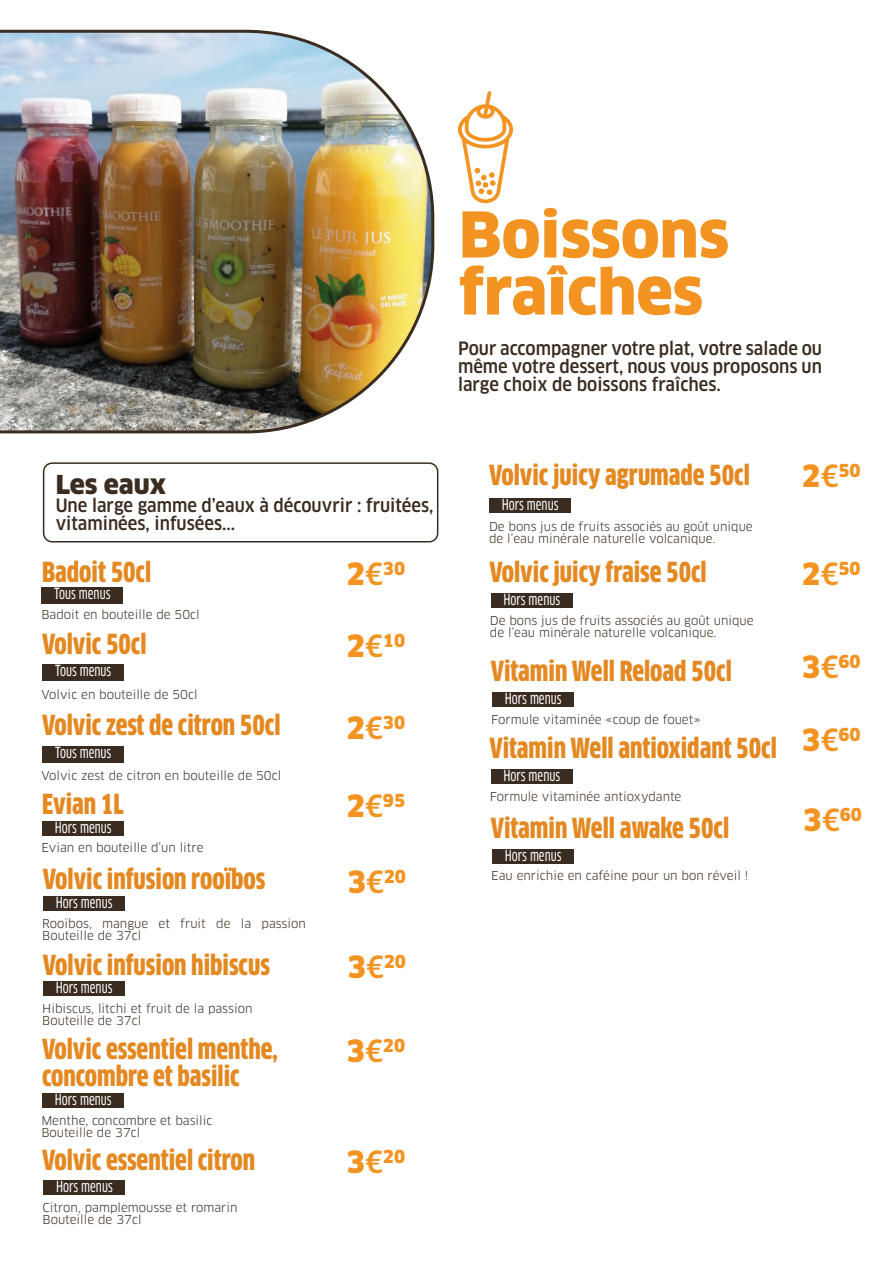
<style>
.page{position:relative;width:893px;height:1263px;background:#fff}
.page>*{position:absolute;margin:0;border:0;box-sizing:border-box;transform-origin:0 0}
.t1{font:900 61.5px/57px "Clan OT";color:#f39422}
.t2{font:900 condensed 27px/27px "Clan OT";color:#e48921}
.t3{font:900 25.5px "Clan OT";letter-spacing:-.005em;color:#3a2c20}
.t4{font:500 18px/18px "Clan OT Narr";color:#3a2c20}
.t5{font:900 17.55px "Clan OT";color:#f39422}
.t6{font:15px "Clan OT Cond News";color:#fff}
.t7{font:12px/12px "Clan OT";color:#3a2c20}
.s1{font-size:30px}
.s2{font-family:"Clan OT Narr";font-weight:500;font-size:30px}
</style>
<div class="page">
<img style="left:0;top:30px;width:434px;height:403px">
<div style="left:41px;top:587px;width:82px;height:17px;background:#3a2c20"></div>
<div style="left:43px;top:462px;width:395px;height:80px;border:2px solid #3a2c20;border-radius:9px"></div>
<div style="left:42px;top:664px;width:82px;height:17px;background:#3a2c20"></div>
<svg style="left:458px;top:91px;width:55px;height:112px"></svg>
<div style="left:42px;top:821px;width:82px;height:15px;background:#3a2c20"></div>
<div style="left:43px;top:896px;width:82px;height:15px;background:#3a2c20"></div>
<div style="left:43px;top:981px;width:82px;height:15px;background:#3a2c20"></div>
<div style="left:42px;top:1093px;width:82px;height:15px;background:#3a2c20"></div>
<div style="left:43px;top:1180px;width:82px;height:15px;background:#3a2c20"></div>
<div style="left:42px;top:746px;width:82px;height:16px;background:#3a2c20"></div>
<div style="left:489px;top:498px;width:82px;height:15px;background:#3a2c20"></div>
<div style="left:491px;top:593px;width:82px;height:15px;background:#3a2c20"></div>
<div style="left:492px;top:692px;width:82px;height:15px;background:#3a2c20"></div>
<div style="left:491px;top:769px;width:82px;height:15px;background:#3a2c20"></div>
<div style="left:492px;top:849px;width:82px;height:14px;background:#3a2c20"></div>
<p class="t1" style="left:459px;top:207px;width:272px">Boissons fraîches</p>
<p class="t4" style="left:458px;top:340px;width:366px;text-align:justify">Pour accompagner votre plat, votre salade ou même votre dessert, nous vous proposons un large choix de boissons fraîches.</p>
<p class="t3" style="left:56px;top:470px;width:112px">Les eaux</p>
<p class="t4" style="left:56px;top:497px;width:379px">Une large gamme d’eaux à découvrir : fruitées, vitaminées, infusées...</p>
<p class="t2" style="left:42px;top:558px;width:111px">Badoit 50cl</p>
<p class="t7" style="left:41px;top:609px;width:160px">Badoit en bouteille de 50cl</p>
<p class="t6" style="left:54px;top:585px;width:58px">Tous menus</p>
<p class="t2" style="left:42px;top:631px;width:106px">Volvic 50cl</p>
<p class="t7" style="left:41px;top:688px;width:158px">Volvic en bouteille de 50cl</p>
<p class="t6" style="left:55px;top:662px;width:58px">Tous menus</p>
<p class="t2" style="left:42px;top:712px;width:240px">Volvic zest de citron 50cl</p>
<p class="t7" style="left:41px;top:770px;width:241px">Volvic zest de citron en bouteille de 50cl</p>
<p class="t6" style="left:55px;top:744px;width:58px">Tous menus</p>
<p class="t2" style="left:42px;top:791px;width:83px">Evian 1L</p>
<p class="t7" style="left:41px;top:842px;width:164px">Evian en bouteille d’un litre</p>
<p class="t6" style="left:55px;top:819px;width:58px">Hors menus</p>
<p class="t2" style="left:43px;top:866px;width:224px">Volvic infusion rooïbos</p>
<p class="t7" style="left:42px;top:917px;width:265px">Rooïbos, mangue et fruit de la passion<br>Bouteille de 37cl</p>
<p class="t6" style="left:56px;top:894px;width:58px">Hors menus</p>
<p class="t2" style="left:43px;top:951px;width:229px">Volvic infusion hibiscus</p>
<p class="t7" style="left:42px;top:1002px;width:212px">Hibiscus, litchi et fruit de la passion</p>
<p class="t7" style="left:42px;top:1014px;width:101px">Bouteille de 37cl</p>
<p class="t6" style="left:56px;top:979px;width:58px">Hors menus</p>
<p class="t2" style="left:42px;top:1035px;width:237px">Volvic essentiel menthe, concombre et basilic</p>
<p class="t7" style="left:41px;top:1114px;width:173px">Menthe, concombre et basilic</p>
<p class="t7" style="left:41px;top:1126px;width:101px">Bouteille de 37cl</p>
<p class="t6" style="left:55px;top:1091px;width:58px">Hors menus</p>
<p class="t2" style="left:42px;top:1146px;width:215px">Volvic essentiel citron</p>
<p class="t7" style="left:43px;top:1201px;width:196px">Citron, pamplemousse et romarin</p>
<p class="t7" style="left:43px;top:1213px;width:101px">Bouteille de 37cl</p>
<p class="t6" style="left:56px;top:1178px;width:58px">Hors menus</p>
<p class="t5" style="left:346px;top:558px;width:60px"><span class="s1">2</span><span class="s2">€</span>30</p>
<p class="t5" style="left:346px;top:630px;width:60px"><span class="s1">2</span><span class="s2">€</span>10</p>
<p class="t5" style="left:346px;top:712px;width:60px"><span class="s1">2</span><span class="s2">€</span>30</p>
<p class="t5" style="left:346px;top:790px;width:60px"><span class="s1">2</span><span class="s2">€</span>95</p>
<p class="t5" style="left:347px;top:866px;width:60px"><span class="s1">3</span><span class="s2">€</span>20</p>
<p class="t5" style="left:347px;top:951px;width:60px"><span class="s1">3</span><span class="s2">€</span>20</p>
<p class="t5" style="left:346px;top:1035px;width:60px"><span class="s1">3</span><span class="s2">€</span>20</p>
<p class="t5" style="left:346px;top:1146px;width:60px"><span class="s1">3</span><span class="s2">€</span>20</p>
<p class="t2" style="left:489px;top:462px;width:262px">Volvic juicy agrumade 50cl</p>
<p class="t7" style="left:489px;top:521px;width:265px">De bons jus de fruits associés au goût unique de l’eau minérale naturelle volcanique.</p>
<p class="t6" style="left:502px;top:496px;width:58px">Hors menus</p>
<p class="t2" style="left:489px;top:559px;width:219px">Volvic juicy fraise 50cl</p>
<p class="t7" style="left:490px;top:614px;width:265px">De bons jus de fruits associés au goût unique de l’eau minérale naturelle volcanique.</p>
<p class="t6" style="left:503px;top:591px;width:58px">Hors menus</p>
<p class="t2" style="left:491px;top:658px;width:243px">Vitamin Well Reload 50cl</p>
<p class="t7" style="left:491px;top:713px;width:211px">Formule vitaminée «coup de fouet»</p>
<p class="t6" style="left:505px;top:690px;width:58px">Hors menus</p>
<p class="t2" style="left:489px;top:735px;width:289px">Vitamin Well antioxidant 50cl</p>
<p class="t7" style="left:490px;top:790px;width:193px">Formule vitaminée antioxydante</p>
<p class="t6" style="left:503px;top:767px;width:58px">Hors menus</p>
<p class="t2" style="left:491px;top:814px;width:240px">Vitamin Well awake 50cl</p>
<p class="t7" style="left:491px;top:870px;width:259px">Eau enrichie en caféine pour un bon réveil !</p>
<p class="t6" style="left:505px;top:846px;width:58px">Hors menus</p>
<p class="t5" style="left:802px;top:460px;width:60px"><span class="s1">2</span><span class="s2">€</span>50</p>
<p class="t5" style="left:802px;top:558px;width:60px"><span class="s1">2</span><span class="s2">€</span>50</p>
<p class="t5" style="left:802px;top:651px;width:60px"><span class="s1">3</span><span class="s2">€</span>60</p>
<p class="t5" style="left:802px;top:724px;width:60px"><span class="s1">3</span><span class="s2">€</span>60</p>
<p class="t5" style="left:803px;top:804px;width:60px"><span class="s1">3</span><span class="s2">€</span>60</p>
</div>
